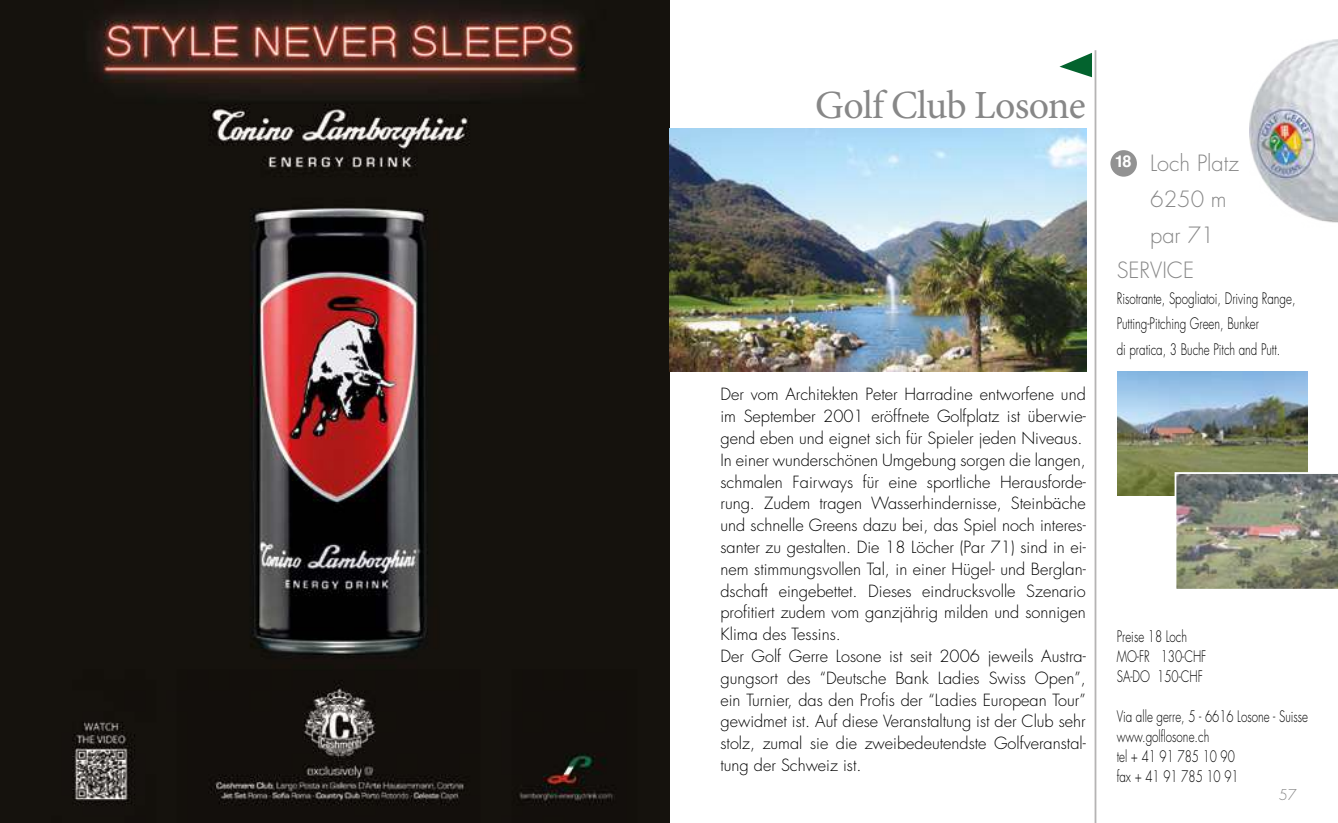
<style>
.page{position:relative;width:1338px;height:823px;background:#fff}
.page>*{position:absolute;margin:0;border:0;box-sizing:border-box;transform-origin:0 0}
.t1{font:40px "Minion Pro";letter-spacing:-.02em;color:#878787}
.t2{font:300 21.8px "Futura Std";color:#878787}
.t3{font:300 16.4px/21.8px "Futura Std";color:#000}
.t4{font:700 16.4px "Helvetica";color:#fff}
.t5{font:300 15.4px/20px "Futura Std";color:#000;scale:.75 1}
.t6{font:300 14.6px "Futura Std";color:#878787}
</style>
<div class="page">
<img style="left:0;top:0;width:669px;height:822px">
<hr style="left:1095px;top:50px;width:1px;height:772px;background:#b5b4b4">
<svg style="left:1059px;top:53px;width:33px;height:24px"></svg>
<div style="left:1110px;top:150px;width:27px;height:26px;background:#929292;border-radius:50%"></div>
<img style="left:669px;top:128px;width:418px;height:243px">
<img style="left:1117px;top:371px;width:190px;height:124px">
<img style="left:1249px;top:40px;width:89px;height:183px">
<img style="left:1175px;top:472px;width:163px;height:117px">
<h1 class="t1" style="left:815px;top:78px;width:272px">Golf Club Losone</h1>
<p class="t3" style="left:720px;top:383px;width:367px">Der vom Architekten Peter Harradine entworfene und im September 2001 eröffnete Golfplatz ist überwie&shy;gend eben und eignet sich für Spieler jeden Niveaus.<br>In einer wunderschönen Umgebung sorgen die langen, schmalen Fairways für eine sportliche Herausforde&shy;rung. Zudem tragen Wasserhindernisse, Steinbäche und schnelle Greens dazu bei, das Spiel noch interes&shy;santer zu gestalten. Die 18 Löcher (Par 71) sind in ei&shy;nem stimmungsvollen Tal, in einer Hügel- und Berglan&shy;dschaft eingebettet. Dieses eindrucksvolle Szenario profitiert zudem vom ganzjährig milden und sonnigen Klima des Tessins.<br>Der Golf Gerre Losone ist seit 2006 jeweils Austra&shy;gungsort des “Deutsche Bank Ladies Swiss Open”, ein Turnier, das den Profis der “Ladies European Tour” gewidmet ist. Auf diese Veranstaltung ist der Club sehr stolz, zumal sie die zweibedeutendste Golfveranstal&shy;tung der Schweiz ist.</p>
<h2 class="t2" style="left:1150px;top:150px;width:90px">Loch Platz</h2>
<h2 class="t2" style="left:1150px;top:186px;width:78px">6250 m</h2>
<h2 class="t2" style="left:1150px;top:221px;width:66px">par 71</h2>
<h2 class="t2" style="left:1117px;top:257px;width:79px">SERVICE</h2>
<p class="t5" style="left:1117px;top:286px;width:240px;line-height:25.4px">Risotrante, Spogliatoi, Driving Range,<br>Putting-Pitching Green, Bunker<br>di pratica, 3 Buche Pitch and Putt.</p>
<p class="t4" style="left:1115px;top:148px;width:18px">18</p>
<p class="t5" style="left:1117px;top:626px;width:121px">Preise 18 Loch<br>MO-FR 130-CHF<br>SA-DO 150-CHF</p>
<p class="t5" style="left:1117px;top:706px;width:257px">Via alle gerre, 5 - 6616 Losone - Suisse www.golflosone.ch<br>tel + 41 91 785 10 90<br>fax + 41 91 785 10 91</p>
<p class="t6" style="left:1279px;top:785px;width:20px">57</p>
</div>
